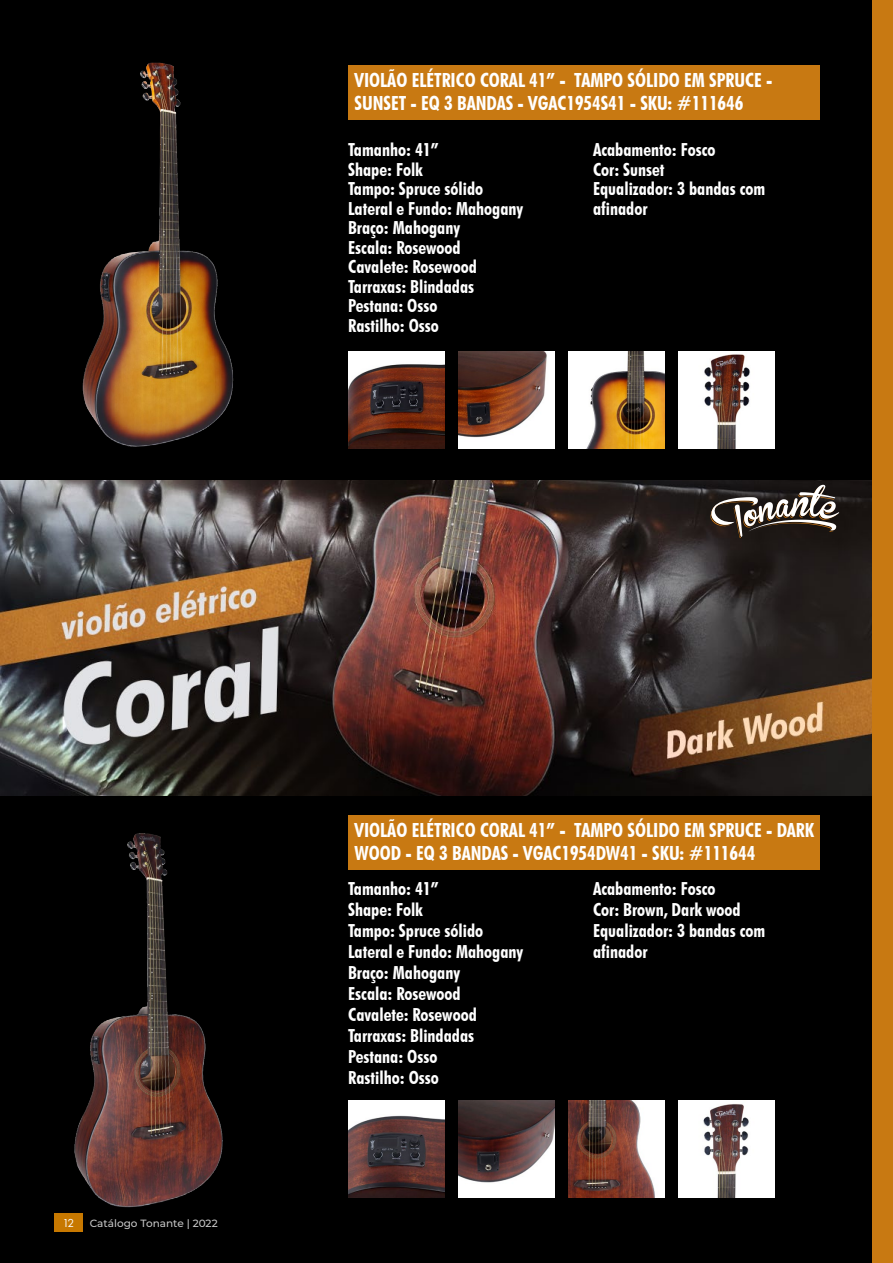
<style>
.page{position:relative;width:893px;height:1263px;background:#000}
.page>*{position:absolute;margin:0;border:0;box-sizing:border-box;transform-origin:0 0}
.t1{font:700 condensed 19.5px/23.4px "Futura BT";color:#fff}
.t2{font:700 condensed 18px/21px "Futura BT";color:#fff}
.t3{font:12px "Futura PT";color:#fcfcfc}
.t4{font:500 10.5px "Montserrat";color:#c6c6c6}
</style>
<div class="page">
<img style="left:348px;top:1101px;width:97px;height:97px">
<img style="left:458px;top:1101px;width:97px;height:97px">
<img style="left:568px;top:1101px;width:97px;height:97px">
<img style="left:678px;top:1101px;width:97px;height:97px">
<img style="left:74px;top:833px;width:149px;height:375px">
<img style="left:0;top:480px;width:873px;height:315px">
<div style="left:873px;top:0;width:20px;height:1263px;background:#c87912"></div>
<img style="left:348px;top:351px;width:97px;height:97px">
<img style="left:458px;top:351px;width:97px;height:97px">
<img style="left:568px;top:351px;width:97px;height:97px">
<img style="left:678px;top:351px;width:97px;height:97px">
<img style="left:82px;top:62px;width:152px;height:385px">
<div style="left:348px;top:815px;width:472px;height:55px;background:#c87912"></div>
<div style="left:348px;top:65px;width:472px;height:55px;background:#c87912"></div>
<div style="left:54px;top:1213px;width:28px;height:18px;background:#c77800"></div>
<svg style="left:706px;top:485px;width:133px;height:53px;background:#544d48"></svg>
<p class="t1" style="left:354px;top:68px;width:419px">VIOLÃO ELÉTRICO CORAL 41” - TAMPO SÓLIDO EM SPRUCE -<br>SUNSET - EQ 3 BANDAS - VGAC1954S41 - SKU: #111646</p>
<p class="t2" style="left:348px;top:140px;width:177px;line-height:19.5px">Tamanho: 41”<br>Shape: Folk<br>Tampo: Spruce sólido<br>Lateral e Fundo: Mahogany<br>Braço: Mahogany<br>Escala: Rosewood<br>Cavalete: Rosewood<br>Tarraxas: Blindadas<br>Pestana: Osso<br>Rastilho: Osso</p>
<p class="t2" style="left:593px;top:140px;width:174px;line-height:19.5px">Acabamento: Fosco<br>Cor: Sunset<br>Equalizador: 3 bandas com afinador</p>
<p class="t3" style="left:62px;top:1215px;width:13px">12</p>
<p class="t4" style="left:90px;top:1216px;width:129px">Catálogo Tonante | 2022</p>
<p class="t1" style="left:354px;top:818px;width:461px">VIOLÃO ELÉTRICO CORAL 41” - TAMPO SÓLIDO EM SPRUCE - DARK<br>WOOD - EQ 3 BANDAS - VGAC1954DW41 - SKU: #111644</p>
<p class="t2" style="left:348px;top:877px;width:177px">Tamanho: 41”<br>Shape: Folk<br>Tampo: Spruce sólido<br>Lateral e Fundo: Mahogany<br>Braço: Mahogany<br>Escala: Rosewood<br>Cavalete: Rosewood<br>Tarraxas: Blindadas<br>Pestana: Osso<br>Rastilho: Osso</p>
<p class="t2" style="left:593px;top:877px;width:174px">Acabamento: Fosco<br>Cor: Brown, Dark wood<br>Equalizador: 3 bandas com afinador</p>
</div>
